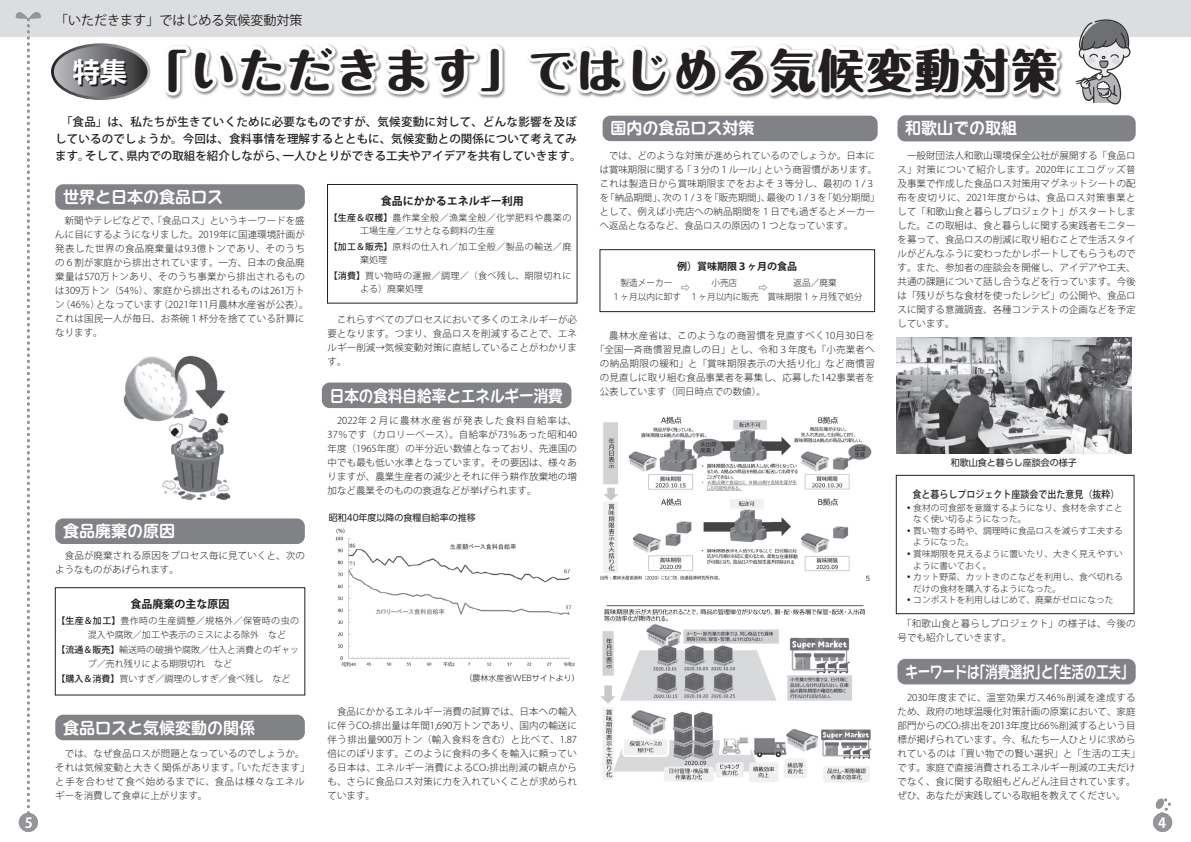
<style>
.page{position:relative;width:1191px;height:842px;background:#fff}
.page>*{position:absolute;margin:0;border:0;box-sizing:border-box;transform-origin:0 0}
.t1{font:800 46px "Maru Fo Pro";letter-spacing:.05em;color:#231f20}
.t2{font:700 16px "UD Shin M Go Pro De";color:#fff}
.t3{font:700 16px "Capie N Std De";color:#fff;scale:.77 1}
.t4{font:700 16px "UD Shin M Go Pro De";color:#fff;scale:.91 1}
.t5{font:700 14px "Koz Go Pr 6 N";color:#fff}
.t6{font:13px "Koz Go Pro";color:#231f20}
.t7{font:500 11.5px/17px "Koz Go Pro";letter-spacing:.01em;color:#231f20;text-align:center}
.t8{font:700 11px "Koz Go Pro";color:#231f20}
.t9{font:500 10px "Koz Go Pro";color:#231f20;scale:.9 1}
.t10{font:700 10px "Koz Go Pro";color:#231f20}
.t11{font:300 9.5px/14px "Koz Go Pro";letter-spacing:.01em;color:#231f20;text-align:justify}
.t12{font:300 9.5px/14px "Koz Go Pro";letter-spacing:.03em;color:#231f20}
.t13{font:300 9.5px "Koz Go Pro";letter-spacing:.035em;color:#231f20}
.t14{font:300 9.5px "Koz Go Pro";letter-spacing:.045em;color:#231f20}
.t15{font:300 9.4px/14px "Koz Go Pro";letter-spacing:.01em;color:#231f20}
.t16{font:300 9px/13.5px "Koz Go Pro";color:#231f20}
.t17{font:300 9px/13.5px "Koz Go Pro";letter-spacing:.05em;color:#231f20}
.t18{font:300 9px/14px "Koz Go Pro";color:#231f20;scale:.96 1}
.t19{font:300 9px/13.5px "Koz Go Pro";letter-spacing:.055em;color:#231f20}
.t20{font:9px "UD Shin Go Pr 6";color:#231f20}
.t21{font:300 8.7px/11.5px "Koz Go Pro";letter-spacing:.005em;color:#231f20}
.t22{font:300 8px "UD Shin Go Pr 6";color:#231f20}
.s1{font-family:"UD Shin Go Pr 6 De";font-weight:700;font-size:27px;color:#fff}
.s2{font-family:"Capie N Std De"}
.s3{font-weight:500}
.s4{font-size:5.5px}
.s5{font-family:"UD Shin M Go Pro De"}
</style>
<div class="page">
<div style="left:0;top:0;width:598px;height:37px;background:#dcdddf"></div>
<div style="left:593px;top:0;width:598px;height:37px;background:#dcdddf"></div>
<svg style="left:1155px;top:798px;width:16px;height:19px"></svg>
<div style="left:19px;top:813px;width:19px;height:19px;background:#939598;border-radius:50%"></div>
<div style="left:1153px;top:813px;width:19px;height:19px;background:#939598;border-radius:50%"></div>
<svg style="left:15px;top:12px;width:26px;height:801px"></svg>
<svg style="left:1075px;top:19px;width:56px;height:86px"></svg>
<div style="left:322px;top:383px;width:249px;height:25px;background:#808285;border-radius:8px"></div>
<div style="left:602px;top:116px;width:275px;height:25px;background:#808285;border-radius:8px"></div>
<div style="left:55px;top:184px;width:250px;height:26px;background:#808285;border-radius:8px"></div>
<div style="left:55px;top:518px;width:250px;height:26px;background:#808285;border-radius:8px"></div>
<div style="left:55px;top:715px;width:250px;height:25px;background:#808285;border-radius:8px"></div>
<svg style="left:165px;top:44px;width:341px;height:55px"></svg>
<svg style="left:528px;top:44px;width:535px;height:56px"></svg>
<svg style="left:51px;top:43px;width:99px;height:57px"></svg>
<div style="left:897px;top:115px;width:238px;height:26px;background:#808285;border-radius:8px"></div>
<div style="left:897px;top:659px;width:238px;height:25px;background:#808285;border-radius:8px"></div>
<div style="left:600px;top:249px;width:274px;height:63px;border:1px solid #231f20"></div>
<div style="left:896px;top:475px;width:238px;height:139px;border:1px solid #231f20"></div>
<img style="left:335px;top:528px;width:240px;height:139px">
<img style="left:600px;top:416px;width:272px;height:165px">
<img style="left:601px;top:606px;width:271px;height:176px">
<img style="left:896px;top:337px;width:235px;height:117px">
<div style="left:327px;top:184px;width:250px;height:119px;border:1px solid #231f20"></div>
<div style="left:55px;top:587px;width:250px;height:108px;border:1px solid #231f20"></div>
<img style="left:123px;top:355px;width:108px;height:146px">
<h3 class="t6" style="left:55px;top:11px;width:248px">「いただきます」ではじめる気候変動対策</h3>
<h1 class="t1" style="left:73px;top:34px;width:986px"><span class="s1">特集</span>「いただきます」ではじめる気候変動対策</h1>
<p class="t7" style="left:55px;top:114px;width:528px">「食品」は、私たちが生きていくために必要なものですが、気候変動に対して、どんな影響を及ぼしているのでしょうか。今回は、食料事情を理解するとともに、気候変動との関係について考えてみます。そして、県内での取組を紹介しながら、一人ひとりができる工夫やアイデアを共有していきます。</p>
<h2 class="t2" style="left:63px;top:183px;width:162px">世界<span class="s2">と</span>日本<span class="s2">の</span>食品<span class="s2">ロス</span></h2>
<p class="t11" style="left:55px;top:213px;width:255px;text-align:left;text-indent:10px">新聞やテレビなどで、「食品ロス」というキーワードを盛んに目にするようになりました。2019年に国連環境計画が発表した世界の食品廃棄量は9.3億トンであり、そのうちの６割が家庭から排出されています。一方、日本の食品廃棄量は570万トンあり、そのうち事業から排出されるものは309万トン（54％）、家庭から排出されるものは261万トン（46％）となっています（2021年11月農林水産省が公表）。これは国民一人が毎日、お茶碗１杯分を捨てている計算になります。</p>
<h2 class="t2" style="left:63px;top:518px;width:114px">食品廃棄<span class="s2">の</span>原因</h2>
<p class="t11" style="left:55px;top:549px;width:251px;text-indent:10px">食品が廃棄される原因をプロセス毎に見ていくと、次のようなものがあげられます。</p>
<p class="t8" style="left:131px;top:597px;width:100px">食品廃棄の主な原因</p>
<p class="t16" style="left:88px;top:614px;width:213px;text-indent:-32px"><span class="s3">【生産＆加工】</span>豊作時の生産調整／規格外／保管時の虫の混入や腐敗／加工や表示のミスによる除外　など</p>
<p class="t16" style="left:88px;top:643px;width:213px;text-indent:-32px"><span class="s3">【流通＆販売】</span>輸送時の破損や腐敗／仕入と消費とのギャップ／売れ残りによる期限切れ　など</p>
<p class="t16" style="left:56px;top:672px;width:236px"><span class="s3">【購入＆消費】</span>買いすぎ／調理のしすぎ／食べ残し　など</p>
<h2 class="t2" style="left:63px;top:715px;width:194px">食品<span class="s2">ロスと</span>気候変動<span class="s2">の</span>関係</h2>
<p class="t11" style="left:55px;top:747px;width:256px;text-align:left;text-indent:10px">では、なぜ食品ロスが問題となっているのでしょうか。それは気候変動と大きく関係があります。「いただきます」と手を合わせて食べ始めるまでに、食品は様々なエネルギーを消費して食卓に上がります。</p>
<p class="t8" style="left:381px;top:194px;width:145px">食品にかかるエネルギー利用</p>
<p class="t17" style="left:360px;top:211px;width:213px;text-indent:-32px"><span class="s3">【生産＆収穫】</span>農作業全般／漁業全般／化学肥料や農薬の工場生産／エサとなる飼料の生産</p>
<p class="t17" style="left:360px;top:240px;width:213px;text-indent:-32px"><span class="s3">【加工＆販売】</span>原料の仕入れ／加工全般／製品の輸送／廃棄処理</p>
<p class="t19" style="left:360px;top:269px;width:213px;text-indent:-32px"><span class="s3">【消費】</span>買い物時の運搬／調理／（食べ残し、期限切れによる）廃棄処理</p>
<p class="t11" style="left:327px;top:313px;width:251px;text-indent:10px">これらすべてのプロセスにおいて多くのエネルギーが必要となります。つまり、食品ロスを削減することで、エネルギー削減→気候変動対策に直結していることがわかります。</p>
<h2 class="t4" style="left:330px;top:382px;width:257px">日本<span class="s2">の</span>食料自給率<span class="s2">とエネルギー</span>消費</h2>
<p class="t11" style="left:327px;top:413px;width:251px;text-indent:10px">2022年２月に農林水産省が発表した食料自給率は、37％です（カロリーベース）。自給率が73％あった昭和40年度（1965年度）の半分近い数値となっており、先進国の中でも最も低い水準となっています。その要因は、様々ありますが、農業生産者の減少とそれに伴う耕作放棄地の増加など農業そのものの衰退などが挙げられます。</p>
<p class="t20" style="left:329px;top:510px;width:148px">昭和40年度以降の食糧自給率の推移</p>
<p class="t22" style="left:464px;top:672px;width:117px">（農林水産省WEBサイトより）</p>
<p class="t11" style="left:327px;top:705px;width:251px;text-indent:10px">食品にかかるエネルギー消費の試算では、日本への輸入に伴うCO<span class="s4">2</span>排出量は年間1,690万トンであり、国内の輸送に伴う排出量900万トン（輸入食料を含む）と比べて、1.87倍にのぼります。このように食料の多くを輸入に頼っている日本は、エネルギー消費によるCO<span class="s4">2</span>排出削減の観点からも、さらに食品ロス対策に力を入れていくことが求められています。</p>
<h2 class="t2" style="left:610px;top:115px;width:145px">国内<span class="s2">の</span>食品<span class="s2">ロス</span>対策</h2>
<p class="t15" style="left:600px;top:148px;width:281px;text-indent:9px">では、どのような対策が進められているのでしょうか。日本には賞味期限に関する「３分の１ルール」という商習慣があります。これは製造日から賞味期限までをおよそ３等分し、最初の１/３を「納品期間」、次の１/３を「販売期間」、最後の１/３を「処分期間」として、例えば小売店への納品期間を１日でも過ぎるとメーカーへ返品となるなど、食品ロスの原因の１つとなっています。</p>
<p class="t10" style="left:677px;top:260px;width:121px">例）賞味期限３ヶ月の食品</p>
<p class="t18" style="left:620px;top:275px;width:64px">製造メーカー　</p>
<p class="t18" style="left:681px;top:280px;width:11px">⇨</p>
<p class="t18" style="left:759px;top:280px;width:11px">⇨</p>
<p class="t18" style="left:612px;top:275px;width:262px;text-indent:156px">　　　返品／廃棄　　<br>１ヶ月以内に卸す　１ヶ月以内に販売　賞味期限１ヶ月残で処分</p>
<p class="t13" style="left:609px;top:329px;width:267px">農林水産省は、このようなの商習慣を見直すべく10月30日を</p>
<p class="t11" style="left:595px;top:342px;width:281px">「全国一斉商慣習見直しの日」とし、令和３年度も「小売業者へ</p>
<p class="t14" style="left:600px;top:357px;width:276px">の納品期限の緩和」と「賞味期限表示の大括り化」など商慣習</p>
<p class="t11" style="left:600px;top:370px;width:276px">の見直しに取り組む食品事業者を募集し、応募した142事業者を</p>
<p class="t11" style="left:600px;top:384px;width:168px">公表しています（同日時点での数値）。</p>
<h2 class="t2" style="left:905px;top:115px;width:113px">和歌山<span class="s2">での</span>取組</h2>
<p class="t11" style="left:897px;top:148px;width:240px;text-indent:10px">一般財団法人和歌山環境保全公社が展開する「食品ロス」対策について紹介します。2020年にエコグッズ普及事業で作成した食品ロス対策用マグネットシートの配布を皮切りに、2021年度からは、食品ロス対策事業として「和歌山食と暮らしプロジェクト」がスタートしました。この取組は、食と暮らしに関する実践者モニターを募って、食品ロスの削減に取り組むことで生活スタイルがどんなふうに変わったかレポートしてもらうものです。また、参加者の座談会を開催し、アイデアや工夫、共通の課題について話し合うなどを行っています。今後は「残りがちな食材を使ったレシピ」の公開や、食品ロスに関する意識調査、各種コンテストの企画などを予定しています。</p>
<p class="t20" style="left:950px;top:455px;width:127px">和歌山食と暮らし座談会の様子</p>
<p class="t9" style="left:912px;top:487px;width:232px">食と暮らしプロジェクト座談会で出た意見（抜粋）</p>
<p class="t21" style="left:913px;top:502px;width:211px;text-indent:-9px">•食材の可食部を意識するようになり、食材を余すことなく使い切るようになった。</p>
<p class="t21" style="left:913px;top:525px;width:211px;text-indent:-9px">•買い物する時や、調理時に食品ロスを減らす工夫するようになった。</p>
<p class="t21" style="left:913px;top:548px;width:211px;text-indent:-9px">•賞味期限を見えるように置いたり、大きく見えやすいように書いておく。</p>
<p class="t21" style="left:913px;top:571px;width:211px;text-indent:-9px">•カット野菜、カットきのこなどを利用し、食べ切れるだけの食材を購入するようになった。</p>
<p class="t21" style="left:904px;top:594px;width:210px">•コンポストを利用しはじめて、廃棄がゼロになった</p>
<p class="t12" style="left:897px;top:617px;width:240px;text-indent:5px">「和歌山食と暮らしプロジェクト」の様子は、今後の号でも紹介していきます。</p>
<h2 class="t3" style="left:905px;top:660px;width:297px">キーワードは「<span class="s5">消費選択</span>」と「<span class="s5">生活</span>の<span class="s5">工夫</span>」</h2>
<p class="t11" style="left:897px;top:691px;width:244px;text-align:left;text-indent:10px">2030年度までに、温室効果ガス46％削減を達成するため、政府の地球温暖化対策計画の原案において、家庭部門からのCO<span class="s4">2</span>排出を2013年度比66％削減するという目標が掲げられています。今、私たち一人ひとりに求められているのは「買い物での賢い選択」と「生活の工夫」です。家庭で直接消費されるエネルギー削減の工夫だけでなく、食に関する取組もどんどん注目されています。ぜひ、あなたが実践している取組を教えてください。</p>
<h3 class="t5" style="left:25px;top:815px;width:10px">5</h3>
<h3 class="t5" style="left:1158px;top:815px;width:10px">4</h3>
</div>
